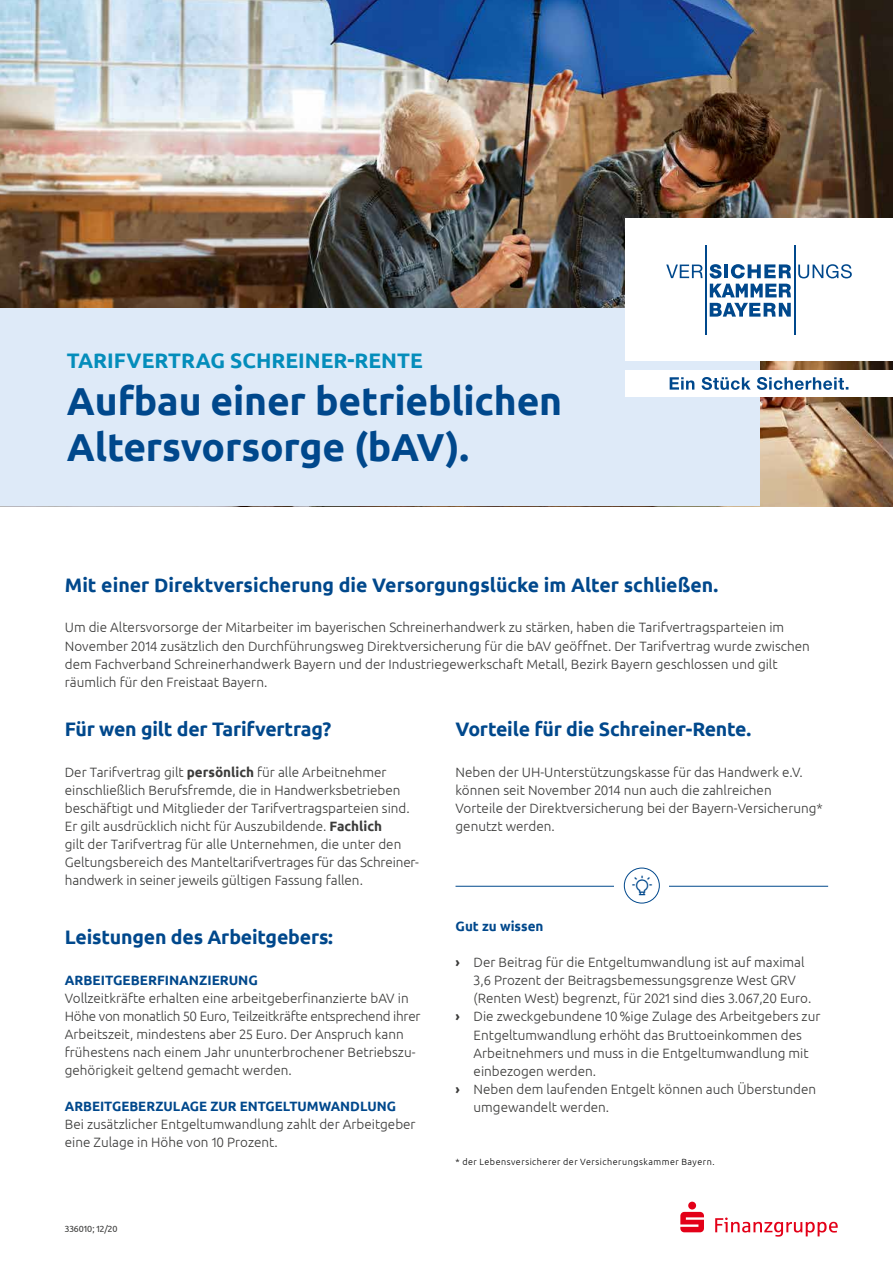
<style>
.page{position:relative;width:893px;height:1263px;background:#fff}
.page>*{position:absolute;margin:0;border:0;box-sizing:border-box;transform-origin:0 0}
.t1{font:700 39px/46.8px "Ubuntu";letter-spacing:-.005em;color:#00488c}
.t2{font:700 21px "Ubuntu";color:#048dbb}
.t3{font:700 19.5px "Ubuntu";letter-spacing:-.01em;color:#00488c}
.t4{font:19.5px "vkb iconfont";color:#00488c}
.t5{font:300 13.5px/18.1px "Ubuntu";color:#3b3b3a}
.t6{font:700 13.5px "Ubuntu";color:#00488c}
.t7{font:300 9px "Ubuntu";letter-spacing:.055em;color:#000}
.t8{font:9px "Ubuntu";color:#3b3b3a}
.s1{font-weight:700}
</style>
<div class="page">
<img style="left:0;top:0;width:893px;height:506px">
<div style="left:0;top:309px;width:759px;height:197px;background:#deeaf8"></div>
<hr style="left:455px;top:886px;width:373px;height:1px;background:#00488c">
<div style="left:615px;top:867px;width:54px;height:37px;background:#fff"></div>
<div style="left:624px;top:868px;width:36px;height:35px;border:1px solid #00488c;border-radius:50%"></div>
<svg style="left:680px;top:1202px;width:158px;height:34px"></svg>
<div style="left:625px;top:218px;width:268px;height:143px;background:#fff"></div>
<div style="left:625px;top:370px;width:268px;height:27px;background:#fff"></div>
<svg style="left:670px;top:377px;width:178px;height:13px"></svg>
<hr style="left:706px;top:245px;width:1px;height:89px;background:#00488c">
<hr style="left:794px;top:245px;width:1px;height:89px;background:#00488c">
<svg style="left:666px;top:265px;width:37px;height:13px"></svg>
<svg style="left:798px;top:264px;width:54px;height:14px"></svg>
<svg style="left:710px;top:264px;width:12px;height:14px"></svg>
<hr style="left:724px;top:264px;width:4px;height:14px;background:#00488c">
<svg style="left:731px;top:264px;width:60px;height:14px"></svg>
<svg style="left:710px;top:284px;width:81px;height:13px"></svg>
<svg style="left:710px;top:303px;width:81px;height:14px"></svg>
<h2 class="t2" style="left:67px;top:348px;width:357px">TARIFVERTRAG SCHREINER-RENTE</h2>
<h1 class="t1" style="left:67px;top:377px;width:497px">Aufbau einer betrieblichen<br>Altersvorsorge (bAV).</h1>
<h3 class="t3" style="left:65px;top:573px;width:655px">Mit einer Direktversicherung die Versorgungslücke im Alter schließen.</h3>
<p class="t5" style="left:65px;top:618px;width:746px">Um die Altersvorsorge der Mitarbeiter im bayerischen Schreinerhandwerk zu stärken, haben die Tarifvertragsparteien im November 2014 zusätzlich den Durchführungsweg Direktversicherung für die bAV geöffnet. Der Tarifvertrag wurde zwischen dem Fachverband Schreinerhandwerk Bayern und der Industriegewerkschaft Metall, Bezirk Bayern geschlossen und gilt räumlich für den Freistaat Bayern.</p>
<h3 class="t3" style="left:65px;top:718px;width:268px">Für wen gilt der Tarifvertrag?</h3>
<p class="t5" style="left:65px;top:763px;width:356px">Der Tarifvertrag gilt <span class="s1">persönlich</span> für alle Arbeitnehmer einschließlich Berufsfremde, die in Handwerksbetrieben beschäftigt und Mitglieder der Tarifvertragsparteien sind.<br>Er gilt ausdrücklich nicht für Auszubildende. <span class="s1">Fachlich<br></span>gilt der Tarifvertrag für alle Unternehmen, die unter den Geltungsbereich des Manteltarifvertrages für das Schreiner&shy;handwerk in seiner jeweils gültigen Fassung fallen.</p>
<h3 class="t3" style="left:455px;top:718px;width:297px">Vorteile für die Schreiner-Rente.</h3>
<p class="t5" style="left:455px;top:763px;width:369px">Neben der UH-Unterstützungskasse für das Handwerk e.V. können seit November 2014 nun auch die zahlreichen<br>Vorteile der Direktversicherung bei der Bayern-Versicherung* genutzt werden.</p>
<h3 class="t4" style="left:632px;top:875px;width:21px">¦</h3>
<h3 class="t3" style="left:65px;top:925px;width:270px">Leistungen des Arbeitgebers:</h3>
<p class="t6" style="left:65px;top:972px;width:195px">ARBEITGEBERFINANZIERUNG</p>
<p class="t5" style="left:65px;top:988px;width:357px">Vollzeitkräfte erhalten eine arbeitgeberfinanzierte bAV in Höhe von monatlich 50 Euro, Teilzeitkräfte entsprechend ihrer Arbeitszeit, mindestens aber 25 Euro. Der Anspruch kann frühestens nach einem Jahr ununterbrochener Betriebszu&shy;gehörigkeit geltend gemacht werden.</p>
<p class="t6" style="left:65px;top:1098px;width:333px">ARBEITGEBERZULAGE ZUR ENTGELTUMWANDLUNG</p>
<p class="t5" style="left:65px;top:1115px;width:352px">Bei zusätzlicher Entgeltumwandlung zahlt der Arbeitgeber eine Zulage in Höhe von 10 Prozent.</p>
<p class="t8" style="left:65px;top:1223px;width:54px">336010; 12/20</p>
<p class="t6" style="left:455px;top:918px;width:90px">Gut zu wissen</p>
<p class="t5" style="left:455px;top:953px;width:351px"><span class="s1">›</span> Der Beitrag für die Entgeltumwandlung ist auf maximal</p>
<p class="t5" style="left:474px;top:971px;width:324px">3,6 Prozent der Beitragsbemessungsgrenze West GRV</p>
<p class="t5" style="left:474px;top:989px;width:339px">(Renten West) begrenzt, für 2021 sind dies 3.067,20 Euro.</p>
<p class="t5" style="left:455px;top:1007px;width:366px"><span class="s1">›</span> Die zweckgebundene 10%ige Zulage des Arbeitgebers zur</p>
<p class="t5" style="left:474px;top:1025px;width:330px">Entgeltumwandlung erhöht das Bruttoeinkommen des</p>
<p class="t5" style="left:474px;top:1043px;width:337px">Arbeitnehmers und muss in die Entgeltumwandlung mit</p>
<p class="t5" style="left:474px;top:1061px;width:124px">einbezogen werden.</p>
<p class="t5" style="left:455px;top:1079px;width:362px"><span class="s1">›</span> Neben dem laufenden Entgelt können auch Überstunden</p>
<p class="t5" style="left:474px;top:1098px;width:137px">umgewandelt werden.</p>
<p class="t7" style="left:455px;top:1156px;width:261px">* der Lebensversicherer der Versicherungskammer Bayern.</p>
</div>
